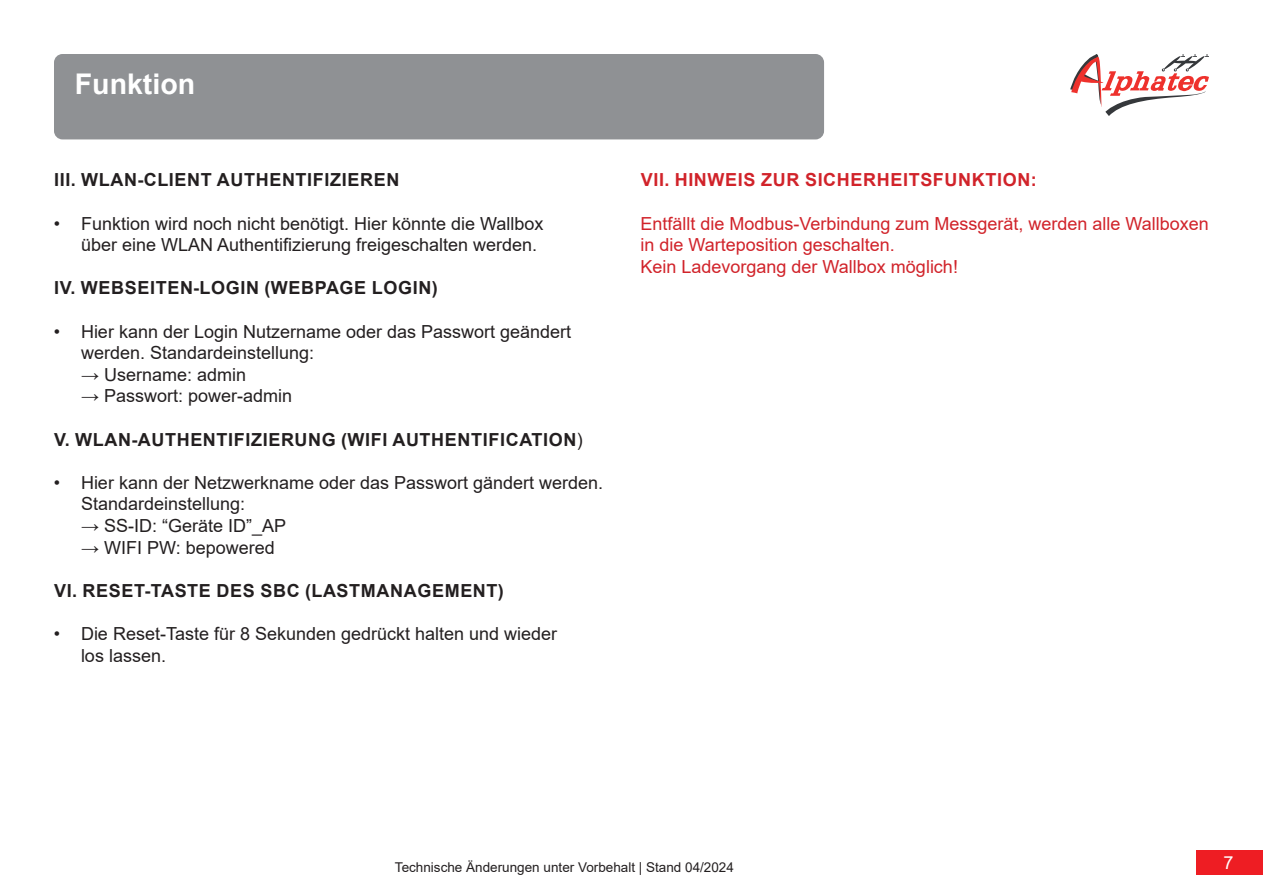
<style>
.page{position:relative;width:1263px;height:893px;background:#fff}
.page>*{position:absolute;margin:0;border:0;box-sizing:border-box;transform-origin:0 0}
.t1{font:700 28.5px "Arial";color:#fff}
.t2{font:18px/21.6px "Arial";color:#231f20}
.t3{font:700 18px "Arial";letter-spacing:.035em;color:#231f20}
.t4{font:18px/21.6px "Arial";color:#d1232a}
.t5{font:700 18px "Arial";letter-spacing:.035em;color:#d1232a}
.t6{font:18px "Arial";color:#fff}
.t7{font:13.5px "Arial";color:#231f20}
.s1{font-weight:700}
.s2{font-weight:400}
</style>
<div class="page">
<div style="left:1197px;top:850px;width:66px;height:25px;background:#ee1d23"></div>
<svg style="left:1070px;top:54px;width:139px;height:62px"></svg>
<div style="left:54px;top:54px;width:770px;height:85px;background:#8f9194;border-radius:9px"></div>
<h1 class="t1" style="left:75px;top:64px;width:122px">Funktion</h1>
<p class="t3" style="left:54px;top:167px;width:346px">III. WLAN-CLIENT AUTHENTIFIZIEREN</p>
<p class="t2" style="left:81px;top:212px;width:464px;text-indent:-27px">• Funktion wird noch nicht benötigt. Hier könnte die Wallbox über eine WLAN Authentifizierung freigeschalten werden.</p>
<p class="t3" style="left:54px;top:275px;width:385px">IV. WEBSEITEN-LOGIN (WEBPAGE LOGIN)</p>
<p class="t2" style="left:81px;top:320px;width:492px;text-indent:-27px">• Hier kann der Login Nutzername oder das Passwort geändert werden. Standardeinstellung:</p>
<p class="t2" style="left:81px;top:364px;width:167px"><span class="s1">→</span> Username: admin</p>
<p class="t2" style="left:81px;top:385px;width:213px"><span class="s1">→</span> Passwort: power-admin</p>
<p class="t3" style="left:54px;top:427px;width:530px">V. WLAN-AUTHENTIFIZIERUNG (WIFI AUTHENTIFICATION<span class="s2">)</span></p>
<p class="t2" style="left:81px;top:472px;width:524px;text-indent:-27px">• Hier kann der Netzwerkname oder das Passwort gändert werden.<br>Standardeinstellung:</p>
<p class="t2" style="left:81px;top:515px;width:207px"><span class="s1">→</span> SS-ID: “Geräte ID”_AP</p>
<p class="t2" style="left:81px;top:536px;width:195px"><span class="s1">→</span> WIFI PW: bepowered</p>
<p class="t3" style="left:54px;top:578px;width:451px">VI. RESET-TASTE DES SBC (LASTMANAGEMENT)</p>
<p class="t2" style="left:81px;top:623px;width:478px;text-indent:-27px">• Die Reset-Taste für 8 Sekunden gedrückt halten und wieder los lassen.</p>
<p class="t5" style="left:641px;top:167px;width:397px">VII. HINWEIS ZUR SICHERHEITSFUNKTION:</p>
<p class="t4" style="left:640px;top:212px;width:570px">Entfällt die Modbus-Verbindung zum Messgerät, werden alle Wallboxen in die Warteposition geschalten.<br>Kein Ladevorgang der Wallbox möglich!</p>
<p class="t7" style="left:395px;top:858px;width:340px">Technische Änderungen unter Vorbehalt | Stand 04/2024</p>
<p class="t6" style="left:1223px;top:850px;width:12px">7</p>
</div>
